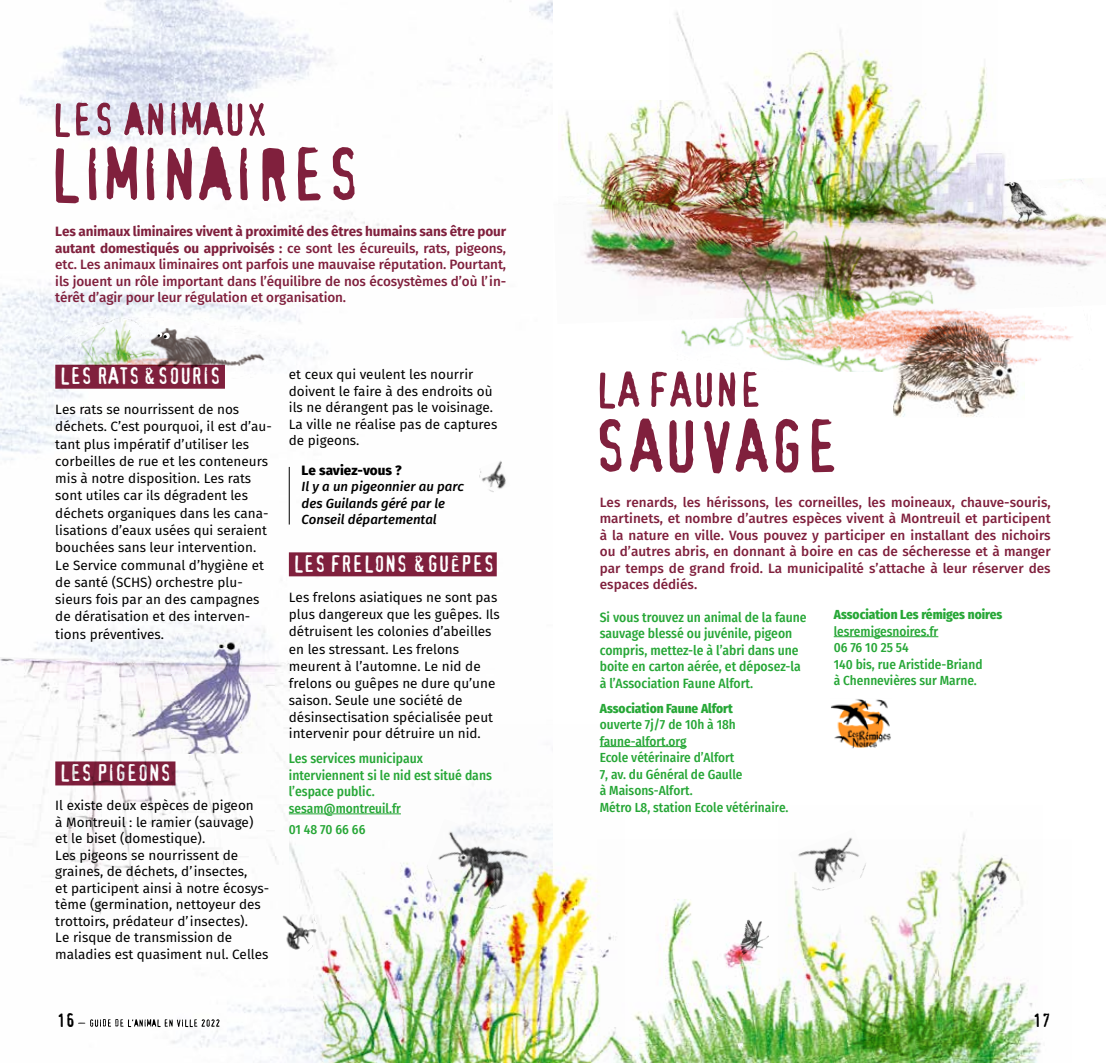
<style>
.page{position:relative;width:1106px;height:1063px;background:#fff}
.page>*{position:absolute;margin:0;border:0;box-sizing:border-box;transform-origin:0 0}
.t1{font:22.5px "Confidential";color:#fff}
.t2{font:18px "Confidential";color:#000}
.t3{font:13.5px/17.2px "Fira Sans";color:#000}
.t4{font:500 13.5px/16.5px "Fira Sans";letter-spacing:-.01em;color:#80203d;text-align:justify}
.t5{font:500 13.5px/16.5px "Fira Sans Condensed";color:#27a737}
.t6{font:800 13.5px "Fira Sans";color:#000}
.t7{font:500 13.2px/16.5px "Fira Sans Condensed";color:#27a737}
.t8{font:italic 500 13.2px/16.5px "Fira Sans";color:#000}
.t9{font:800 13.2px "Fira Sans Condensed";color:#27a737}
.s1{font-weight:700}
</style>
<div class="page">
<img style="left:0;top:0;width:553px;height:1063px">
<svg style="left:78px;top:1019px;width:141px;height:8px"></svg>
<svg style="left:56px;top:102px;width:209px;height:35px"></svg>
<div style="left:55px;top:365px;width:170px;height:24px;background:#80203d"></div>
<hr style="left:600px;top:746px;width:86px;height:1px;background:#27a737">
<hr style="left:833px;top:636px;width:105px;height:1px;background:#27a737">
<img style="left:282px;top:914px;width:8px;height:37px">
<img style="left:123px;top:626px;width:142px;height:22px">
<svg style="left:56px;top:146px;width:298px;height:57px"></svg>
<svg style="left:600px;top:418px;width:234px;height:55px"></svg>
<svg style="left:600px;top:371px;width:158px;height:38px"></svg>
<hr style="left:289px;top:467px;width:1px;height:58px;background:#000">
<img style="left:832px;top:701px;width:57px;height:46px">
<div style="left:829px;top:698px;width:63px;height:52px;border:2px solid #fff"></div>
<img style="left:0;top:648px;width:289px;height:271px">
<img style="left:584px;top:179px;width:522px;height:108px">
<img style="left:921px;top:66px;width:70px;height:77px">
<img style="left:562px;top:101px;width:108px;height:133px">
<img style="left:921px;top:143px;width:92px;height:63px">
<img style="left:1003px;top:180px;width:49px;height:26px">
<img style="left:893px;top:371px;width:125px;height:46px">
<img style="left:670px;top:206px;width:421px;height:165px">
<img style="left:55px;top:317px;width:162px;height:48px">
<img style="left:602px;top:141px;width:181px;height:112px">
<img style="left:670px;top:12px;width:251px;height:224px">
<img style="left:290px;top:725px;width:334px;height:338px">
<img style="left:597px;top:840px;width:444px;height:223px">
<img style="left:736px;top:914px;width:36px;height:40px">
<img style="left:129px;top:318px;width:144px;height:60px">
<div style="left:163px;top:333px;width:7px;height:6px;background:#fff;border-radius:50%"></div>
<svg style="left:157px;top:332px;width:10px;height:6px"></svg>
<div style="left:289px;top:552px;width:208px;height:24px;background:#80203d"></div>
<hr style="left:289px;top:814px;width:112px;height:1px;background:#27a737">
<img style="left:476px;top:460px;width:34px;height:35px">
<p class="t4" style="left:55px;top:223px;width:452px"><span class="s1">Les animaux liminaires vivent à proximité des êtres humains sans être pour autant domestiqués ou apprivoisés :</span> ce sont les écureuils, rats, pigeons, etc. Les animaux liminaires ont parfois une mauvaise réputation. Pourtant, ils jouent un rôle important dans l’équilibre de nos écosystèmes d’où l’in&shy;térêt d’agir pour leur régulation et organisation.</p>
<h1 class="t1" style="left:59px;top:367px;width:163px">LES RATS &amp; SOURIS</h1>
<p class="t3" style="left:55px;top:401px;width:218px">Les rats se nourrissent de nos déchets. C’est pourquoi, il est d’au&shy;tant plus impératif d’utiliser les corbeilles de rue et les conteneurs mis à notre disposition. Les rats sont utiles car ils dégradent les déchets organiques dans les cana&shy;lisations d’eaux usées qui seraient bouchées sans leur intervention.<br>Le Service communal d’hygiène et de santé (SCHS) orchestre plu&shy;sieurs fois par an des campagnes de dératisation et des interven&shy;tions préventives.</p>
<h1 class="t1" style="left:59px;top:763px;width:113px">LES PIGEONS</h1>
<p class="t3" style="left:55px;top:797px;width:215px;line-height:16.5px">Il existe deux espèces de pigeon<br>à Montreuil : le ramier (sauvage)<br>et le biset (domestique).<br>Les pigeons se nourrissent de graines, de déchets, d’insectes,<br>et participent ainsi à notre écosys&shy;tème (germination, nettoyeur des trottoirs, prédateur d’insectes).<br>Le risque de transmission de maladies est quasiment nul. Celles</p>
<p class="t3" style="left:289px;top:366px;width:210px;line-height:16.5px">et ceux qui veulent les nourrir doivent le faire à des endroits où ils ne dérangent pas le voisinage.<br>La ville ne réalise pas de captures de pigeons.</p>
<p class="t6" style="left:302px;top:458px;width:102px">Le saviez-vous ?</p>
<p class="t8" style="left:302px;top:478px;width:163px">Il y a un pigeonnier au parc des Guilands géré par le<br>Conseil départemental</p>
<h1 class="t1" style="left:293px;top:554px;width:203px">LES FRELONS &amp; GUÊPES</h1>
<p class="t3" style="left:289px;top:588px;width:212px">Les frelons asiatiques ne sont pas plus dangereux que les guêpes. Ils détruisent les colonies d’abeilles en les stressant. Les frelons meurent à l’automne. Le nid de frelons ou guêpes ne dure qu’une saison. Seule une société de désinsectisation spécialisée peut intervenir pour détruire un nid.</p>
<p class="t5" style="left:289px;top:750px;width:204px">Les services municipaux interviennent si le nid est situé dans l’espace public.</p>
<p class="t7" style="left:289px;top:797px;width:114px;line-height:20.7px">sesam@montreuil.fr<br>01 48 70 66 66</p>
<p class="t4" style="left:600px;top:493px;width:452px">Les renards, les hérissons, les corneilles, les moineaux, chauve-souris, martinets, et nombre d’autres espèces vivent à Montreuil et participent à la nature en ville. Vous pouvez y participer en installant des nichoirs ou d’autres abris, en donnant à boire en cas de sécheresse et à manger par temps de grand froid. La municipalité s’attache à leur réserver des espaces dédiés.</p>
<p class="t5" style="left:600px;top:608px;width:208px">Si vous trouvez un animal de la faune sauvage blessé ou juvénile, pigeon compris, mettez-le à l’abri dans une boite en carton aérée, et déposez-la à l’Association Faune Alfort.</p>
<p class="t9" style="left:600px;top:697px;width:135px">Association Faune Alfort</p>
<p class="t7" style="left:600px;top:716px;width:190px">ouverte 7j/7 de 10h à 18h faune-alfort.org<br>Ecole vétérinaire d’Alfort<br>7, av. du Général de Gaulle<br>à Maisons-Alfort.<br>Métro L8, station Ecole vétérinaire.</p>
<p class="t9" style="left:833px;top:603px;width:170px">Association Les rémiges noires</p>
<p class="t7" style="left:833px;top:622px;width:150px">lesremigesnoires.fr<br>06 76 10 25 54<br>140 bis, rue Aristide-Briand à Chennevières sur Marne.</p>
<h2 class="t2" style="left:57px;top:1013px;width:19px">16</h2>
<h2 class="t2" style="left:1032px;top:1013px;width:19px">17</h2>
</div>
